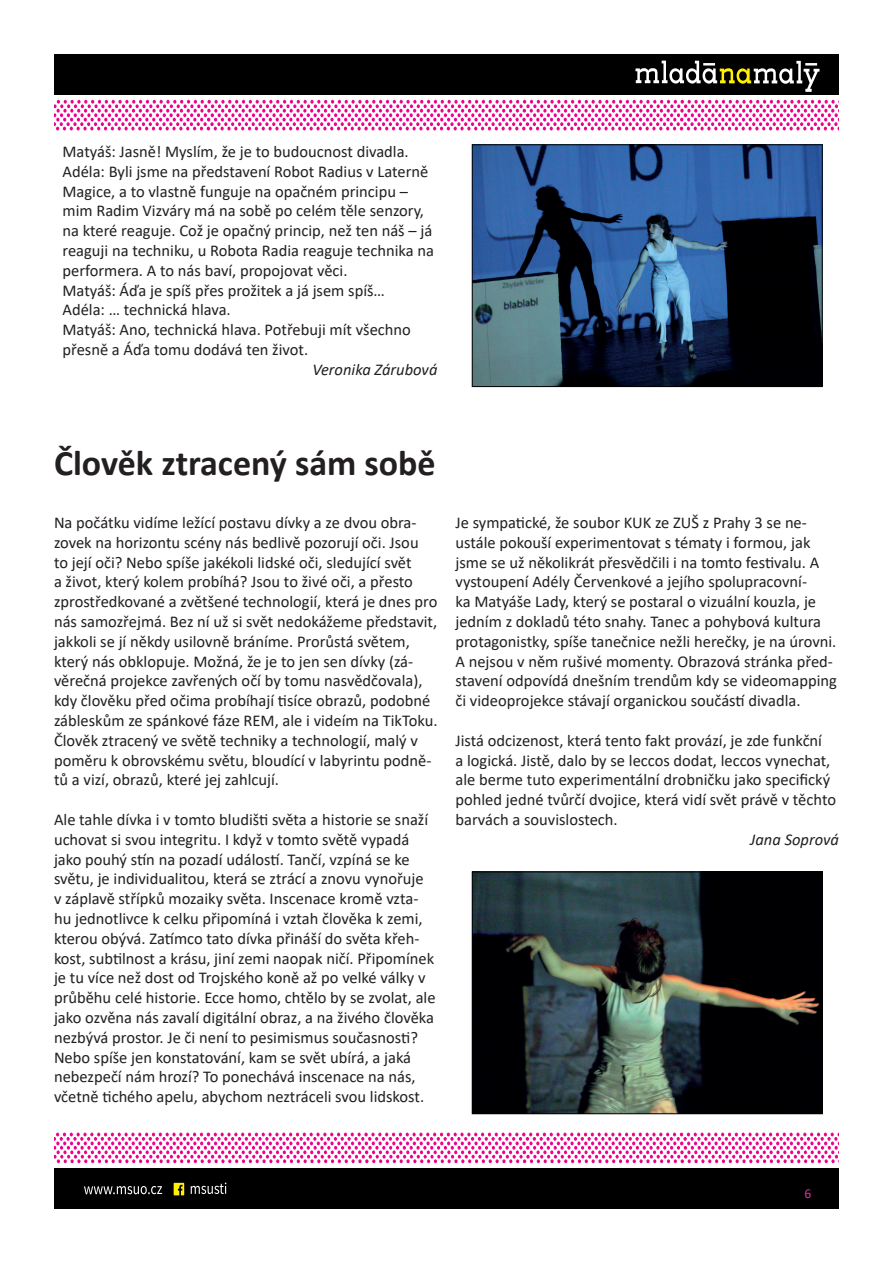
<style>
.page{position:relative;width:893px;height:1263px;background:#fff}
.page>*{position:absolute;margin:0;border:0;box-sizing:border-box;transform-origin:0 0}
.t1{font:700 36px "Calibri";color:#231f20}
.t2{font:16.5px/19.8px "Calibri";color:#231f20}
.t3{font:italic 16.5px "Calibri";color:#231f20}
.t4{font:13.5px "Calibri";color:#df3495}
</style>
<div class="page">
<div style="left:54px;top:1169px;width:785px;height:40px;background:#000"></div>
<svg style="left:54px;top:1132px;width:785px;height:31px"></svg>
<svg style="left:84px;top:1182px;width:142px;height:13px"></svg>
<div style="left:54px;top:54px;width:785px;height:40px;background:#000"></div>
<svg style="left:54px;top:100px;width:785px;height:30px"></svg>
<svg style="left:635px;top:61px;width:184px;height:31px"></svg>
<img style="left:474px;top:874px;width:346px;height:238px">
<div style="left:472px;top:872px;width:350px;height:242px;border:1px solid #000001"></div>
<img style="left:474px;top:147px;width:346px;height:238px">
<div style="left:472px;top:145px;width:350px;height:242px;border:1px solid #000001"></div>
<p class="t2" style="left:62px;top:141px;width:373px">Matyáš: Jasně! Myslím, že je to budoucnost divadla.<br>Adéla: Byli jsme na představení Robot Radius v Laterně Magice, a to vlastně funguje na opačném principu – mim Radim Vizváry má na sobě po celém těle senzory, na které reaguje. Což je opačný princip, než ten náš – já reaguji na techniku, u Robota Radia reaguje technika na performera. A to nás baví, propojovat věci.<br>Matyáš: Áďa je spíš přes prožitek a já jsem spíš…<br>Adéla: … technická hlava.<br>Matyáš: Ano, technická hlava. Potřebuji mít všechno přesně a Áďa tomu dodává ten život.</p>
<p class="t3" style="left:313px;top:358px;width:126px">Veronika Zárubová</p>
<h1 class="t1" style="left:54px;top:437px;width:383px">Člověk ztracený sám sobě</h1>
<p class="t2" style="left:54px;top:512px;width:385px">Na počátku vidíme ležící postavu dívky a ze dvou obra&shy;zovek na horizontu scény nás bedlivě pozorují oči. Jsou<br>to její oči? Nebo spíše jakékoli lidské oči, sledující svět<br>a život, který kolem probíhá? Jsou to živé oči, a přesto zprostředkované a zvětšené technologií, která je dnes pro nás samozřejmá. Bez ní už si svět nedokážeme představit, jakkoli se jí někdy usilovně bráníme. Prorůstá světem, který nás obklopuje. Možná, že je to jen sen dívky (zá&shy;věrečná projekce zavřených očí by tomu nasvědčovala), kdy člověku před očima probíhají tisíce obrazů, podobné zábleskům ze spánkové fáze REM, ale i videím na TikToku.<br>Člověk ztracený ve světě techniky a technologií, malý v poměru k obrovskému světu, bloudící v labyrintu podně&shy;tů a vizí, obrazů, které jej zahlcují.</p>
<p class="t2" style="left:54px;top:809px;width:383px">Ale tahle dívka i v tomto bludišti světa a historie se snaží uchovat si svou integritu. I když v tomto světě vypadá jako pouhý stín na pozadí událostí. Tančí, vzpíná se ke světu, je individualitou, která se ztrácí a znovu vynořuje<br>v záplavě střípků mozaiky světa. Inscenace kromě vzta&shy;hu jednotlivce k celku připomíná i vztah člověka k zemi, kterou obývá. Zatímco tato dívka přináší do světa křeh&shy;kost, subtilnost a krásu, jiní zemi naopak ničí. Připomínek je tu více než dost od Trojského koně až po velké války v průběhu celé historie. Ecce homo, chtělo by se zvolat, ale jako ozvěna nás zavalí digitální obraz, a na živého člověka nezbývá prostor. Je či není to pesimismus současnosti?<br>Nebo spíše jen konstatování, kam se svět ubírá, a jaká nebezpečí nám hrozí? To ponechává inscenace na nás, včetně tichého apelu, abychom neztráceli svou lidskost.</p>
<p class="t2" style="left:455px;top:512px;width:383px">Je sympatické, že soubor KUK ze ZUŠ z Prahy 3 se ne&shy;ustále pokouší experimentovat s tématy i formou, jak jsme se už několikrát přesvědčili i na tomto festivalu. A vystoupení Adély Červenkové a jejího spolupracovní-<br>ka Matyáše Lady, který se postaral o vizuální kouzla, je jedním z dokladů této snahy. Tanec a pohybová kultura protagonistky, spíše tanečnice nežli herečky, je na úrovni.<br>A nejsou v něm rušivé momenty. Obrazová stránka před&shy;stavení odpovídá dnešním trendům kdy se videomapping či videoprojekce stávají organickou součástí divadla.</p>
<p class="t2" style="left:455px;top:730px;width:382px">Jistá odcizenost, která tento fakt provází, je zde funkční<br>a logická. Jistě, dalo by se leccos dodat, leccos vynechat, ale berme tuto experimentální drobničku jako specifický pohled jedné tvůrčí dvojice, která vidí svět právě v těchto barvách a souvislostech.</p>
<p class="t3" style="left:750px;top:828px;width:90px">Jana Soprová</p>
<p class="t4" style="left:804px;top:1184px;width:8px">6</p>
</div>
